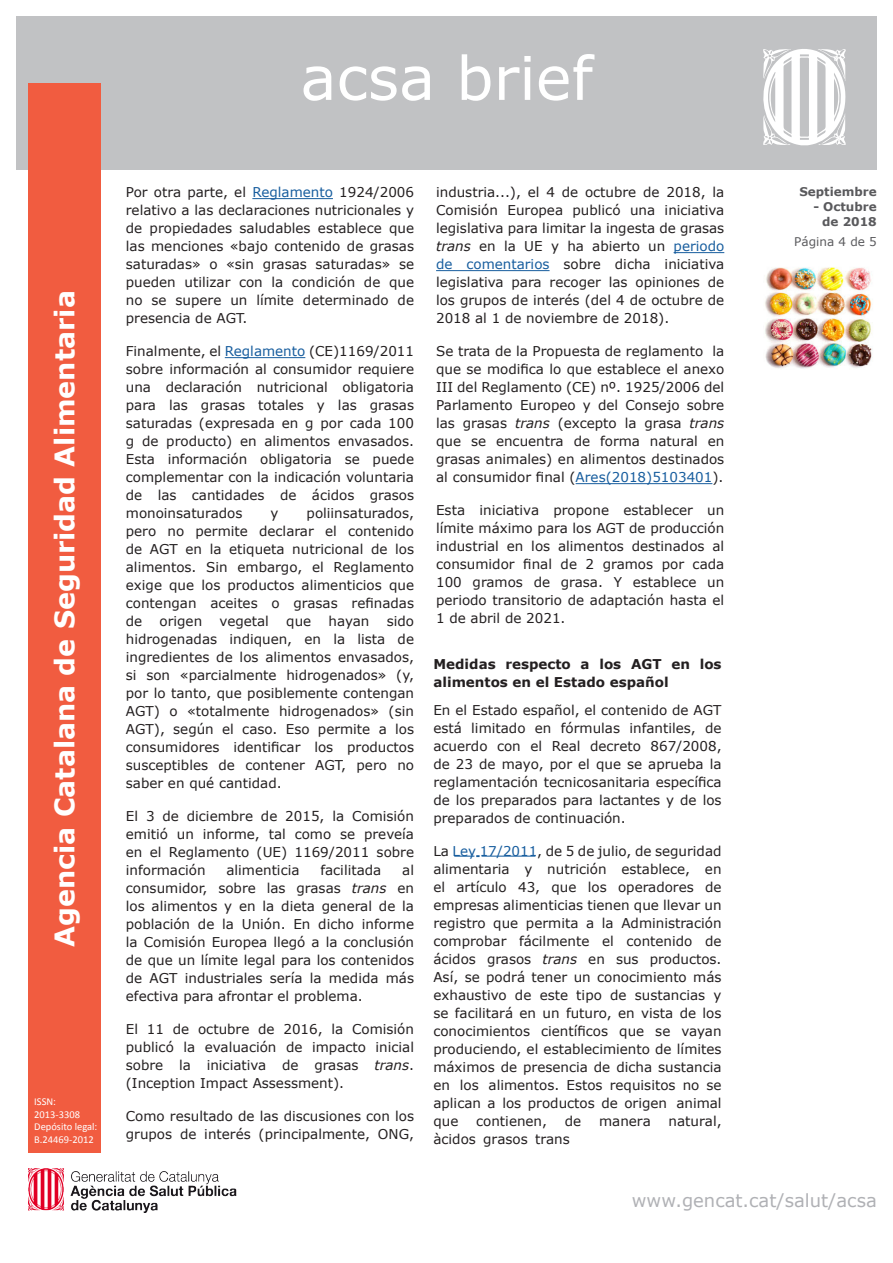
<style>
.page{position:relative;width:893px;height:1263px;background:#fff}
.page>*{position:absolute;margin:0;border:0;box-sizing:border-box;transform-origin:0 0}
.t1{font:60px "Verdana";color:#fff}
.t2{font:700 27px "Verdana";color:#fff}
.t3{font:18px "Verdana";color:#b0b1b5}
.Cuerpo_texto{font:13.5px/18px "Verdana";color:#231f20;text-align:justify}
.Subtítulos{font:700 13.5px/18px "Verdana";color:#231f20}
.t4{font:700 12px/15px "Verdana";color:#5a5a5d;text-align:right}
.t5{font:12px "Verdana";color:#5a5a5d}
.t6{font:10.5px/12.6px "Calibri";color:#fff}
.s1{color:#175d9e}
.s2{font-style:italic}
</style>
<div class="page">
<div style="left:16px;top:17px;width:861px;height:153px;background:#c1c2c4"></div>
<div style="left:29px;top:84px;width:72px;height:1069px;background:#f15c40"></div>
<svg style="left:763px;top:49px;width:83px;height:96px"></svg>
<img style="left:29px;top:1168px;width:207px;height:44px">
<img style="left:765px;top:267px;width:108px;height:102px">
<hr style="left:252px;top:198px;width:81px;height:1px;background:#175d9e">
<hr style="left:225px;top:357px;width:80px;height:1px;background:#175d9e">
<hr style="left:674px;top:252px;width:50px;height:1px;background:#175d9e">
<hr style="left:436px;top:270px;width:114px;height:1px;background:#175d9e">
<hr style="left:576px;top:483px;width:136px;height:1px;background:#175d9e">
<hr style="left:482px;top:856px;width:53px;height:1px;background:#175d9e">
<svg style="left:454px;top:856px;width:26px;height:1px"></svg>
<h1 class="t1" style="left:300px;top:40px;width:294px">acsa brief</h1>
<h2 class="t2" style="left:47px;top:946px;width:658px;rotate:-90deg">Agencia Catalana de Seguridad Alimentaria</h2>
<p class="t6" style="left:34px;top:1095px;width:65px">ISSN:<br>2013-3308<br>Depósito legal:<br>B.24469-2012</p>
<p class="Cuerpo_texto" style="left:126px;top:184px;width:290px">Por otra parte, el <span class="s1">Reglamento</span> 1924/2006 relativo a las declaraciones nutricionales y de propiedades saludables establece que las menciones «bajo contenido de grasas saturadas» o «sin grasas saturadas» se pueden utilizar con la condición de que no se supere un límite determinado de presencia de AGT.</p>
<p class="Cuerpo_texto" style="left:126px;top:343px;width:290px">Finalmente, el <span class="s1">Reglamento</span> (CE)1169/2011 sobre información al consumidor requiere una declaración nutricional obligatoria para las grasas totales y las grasas saturadas (expresada en g por cada 100 g de producto) en alimentos envasados.<br>Esta información obligatoria se puede complementar con la indicación voluntaria de las cantidades de ácidos grasos monoinsaturados</p>
<p class="Cuerpo_texto" style="left:126px;top:505px;width:290px;text-indent:181px">poliinsaturados, pero no permite declarar el contenido de AGT en la etiqueta nutricional de los alimentos. Sin embargo, el Reglamento exige que los productos alimenticios que contengan aceites o grasas refinadas de</p>
<p class="Cuerpo_texto" style="left:271px;top:505px;width:9px">y</p>
<p class="Cuerpo_texto" style="left:126px;top:613px;width:290px;text-indent:261px">sido hidrogenadas indiquen, en la lista de ingredientes de los alimentos envasados, si son «parcialmente hidrogenados» (y, por lo tanto, que posiblemente contengan AGT) o «totalmente hidrogenados» (sin AGT), según el caso. Eso permite a los consumidores identificar los productos susceptibles de contener AGT, pero no saber en qué cantidad.</p>
<p class="Cuerpo_texto" style="left:126px;top:808px;width:290px">El 3 de diciembre de 2015, la Comisión emitió un informe, tal como se preveía en el Reglamento (UE) 1169/2011 sobre información</p>
<p class="Cuerpo_texto" style="left:160px;top:613px;width:44px">origen</p>
<p class="Cuerpo_texto" style="left:219px;top:613px;width:51px">vegetal</p>
<p class="Cuerpo_texto" style="left:286px;top:613px;width:27px">que</p>
<p class="Cuerpo_texto" style="left:329px;top:613px;width:42px">hayan</p>
<p class="Cuerpo_texto" style="left:226px;top:862px;width:75px">alimenticia</p>
<p class="Cuerpo_texto" style="left:320px;top:862px;width:62px">facilitada</p>
<p class="Cuerpo_texto" style="left:126px;top:862px;width:290px;text-indent:276px">al consumidor, sobre las grasas <span class="s2">trans</span> en los alimentos y en la dieta general de la población de la Unión. En dicho informe la Comisión Europea llegó a la conclusión de que un límite legal para los contenidos de AGT industriales sería la medida más efectiva para afrontar el problema.</p>
<p class="Cuerpo_texto" style="left:126px;top:1021px;width:290px">El 11 de octubre de 2016, la Comisión publicó la evaluación de impacto inicial sobre la iniciativa de grasas <span class="s2">trans</span>. (Inception Impact Assessment).</p>
<p class="Cuerpo_texto" style="left:126px;top:1107px;width:290px">Como resultado de las discusiones con los grupos de interés (principalmente, ONG,</p>
<p class="Cuerpo_texto" style="left:436px;top:184px;width:290px">industria...), el 4 de octubre de 2018, la Comisión Europea publicó una iniciativa legislativa para limitar la ingesta de grasas <span class="s2">trans</span> en la UE y ha abierto un <span class="s1">periodo de comentarios</span> sobre dicha iniciativa legislativa para recoger las opiniones de los grupos de interés (del 4 de octubre de 2018 al 1 de noviembre de 2018).</p>
<p class="Cuerpo_texto" style="left:436px;top:343px;width:290px">Se trata de la Propuesta de reglamento la que se modifica lo que establece el anexo III del Reglamento (CE) nº. 1925/2006 del Parlamento Europeo y del Consejo sobre las grasas <span class="s2">trans</span> (excepto la grasa <span class="s2">trans </span>que se encuentra de forma natural en grasas animales) en alimentos destinados al consumidor final (<span class="s1">Ares(2018)5103401</span>).</p>
<p class="Cuerpo_texto" style="left:436px;top:502px;width:290px">Esta iniciativa propone establecer un límite máximo para los AGT de producción industrial en los alimentos destinados al consumidor final de 2 gramos por cada 100 gramos de grasa. Y establece un periodo transitorio de adaptación hasta el 1 de abril de 2021.</p>
<p class="Subtítulos" style="left:433px;top:655px;width:290px">Medidas respecto a los AGT en los alimentos en el Estado español</p>
<p class="Cuerpo_texto" style="left:433px;top:701px;width:290px">En el Estado español, el contenido de AGT está limitado en fórmulas infantiles, de acuerdo con el Real decreto 867/2008, de 23 de mayo, por el que se aprueba la reglamentación tecnicosanitaria específica de los preparados para lactantes y de los preparados de continuación.</p>
<p class="Cuerpo_texto" style="left:433px;top:842px;width:290px">La <span class="s1">Ley 17/2011</span>, de 5 de julio, de seguridad alimentaria y nutrición establece, en el artículo 43, que los operadores de empresas alimenticias tienen que llevar un registro que permita a la Administración comprobar fácilmente el contenido de ácidos grasos <span class="s2">trans</span> en sus productos.<br>Así, se podrá tener un conocimiento más exhaustivo de este tipo de sustancias y se facilitará en un futuro, en vista de los conocimientos científicos que se vayan produciendo, el establecimiento de límites máximos de presencia de dicha sustancia en los alimentos. Estos requisitos no se aplican a los productos de origen animal que</p>
<p class="Cuerpo_texto" style="left:476px;top:1112px;width:72px">contienen,</p>
<p class="Cuerpo_texto" style="left:565px;top:1112px;width:18px">de</p>
<p class="Cuerpo_texto" style="left:599px;top:1112px;width:53px">manera</p>
<p class="Cuerpo_texto" style="left:669px;top:1112px;width:55px">natural,</p>
<p class="Cuerpo_texto" style="left:433px;top:1130px;width:138px">àcidos grasos trans</p>
<p class="t4" style="left:799px;top:184px;width:79px">Septiembre</p>
<p class="t4" style="left:813px;top:200px;width:65px">- Octubre de 2018</p>
<p class="t5" style="left:794px;top:234px;width:84px">Página 4 de 5</p>
<h3 class="t3" style="left:632px;top:1189px;width:246px">www.gencat.cat/salut/acsa</h3>
</div>
